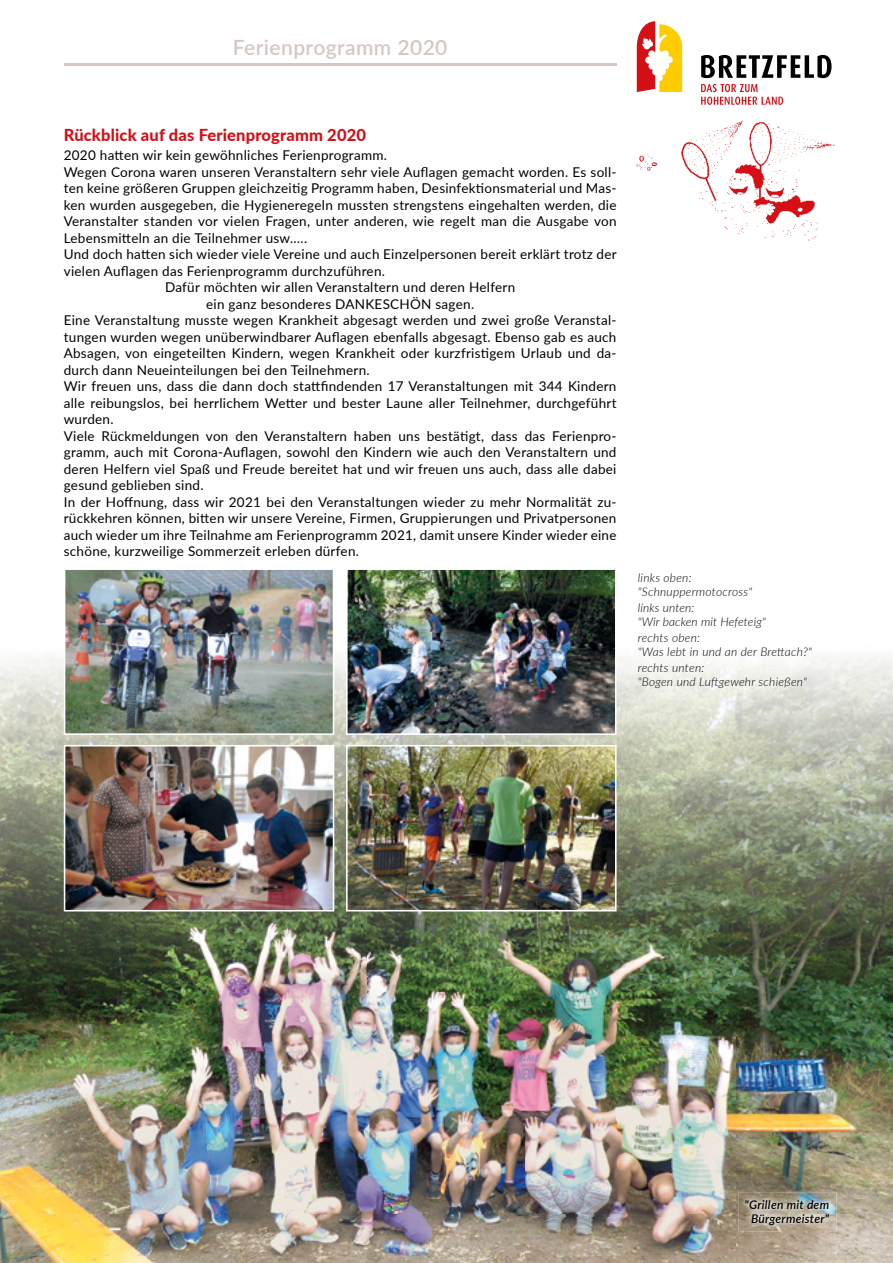
<style>
.page{position:relative;width:893px;height:1263px;background:#fff}
.page>*{position:absolute;margin:0;border:0;box-sizing:border-box;transform-origin:0 0}
.t1{font:600 21px "Lato";letter-spacing:.02em;color:#d5c8c3}
.t2{font:800 16.5px "Lato";letter-spacing:.01em;color:#d40f16}
.t3{font:13.5px "Lato";letter-spacing:.02em;color:#000}
.t4{font:italic 300 12px/13.5px "Lato";letter-spacing:.02em;color:#000}
.t5{font:italic 600 12px/13.5px "Lato";letter-spacing:.02em;color:#000;text-align:center}
</style>
<div class="page">
<svg style="left:637px;top:21px;width:45px;height:71px"></svg>
<svg style="left:701px;top:55px;width:130px;height:23px"></svg>
<svg style="left:701px;top:84px;width:82px;height:21px"></svg>
<hr style="left:64px;top:64px;width:553px;height:2px;background:#d5c8c3">
<img style="left:636px;top:120px;width:199px;height:121px">
<img style="left:0;top:655px;width:893px;height:608px">
<img style="left:64px;top:1214px;width:675px;height:3px">
<img style="left:64px;top:570px;width:270px;height:165px">
<img style="left:64px;top:745px;width:270px;height:166px">
<img style="left:346px;top:569px;width:271px;height:166px">
<img style="left:346px;top:745px;width:271px;height:166px">
<img style="left:739px;top:1193px;width:98px;height:39px">
<img style="left:781px;top:1221px;width:48px;height:10px">
<h1 class="t1" style="left:233px;top:32px;width:216px">Ferienprogramm 2020</h1>
<p class="t2" style="left:64px;top:123px;width:304px">Rückblick auf das Ferienprogramm 2020</p>
<p class="t3" style="left:64px;top:146px;width:325px">2020 hatten wir kein gewöhnliches Ferienprogramm.</p>
<p class="t3" style="left:64px;top:162px;width:554px">Wegen Corona waren unseren Veranstaltern sehr viele Auflagen gemacht worden. Es soll-</p>
<p class="t3" style="left:64px;top:179px;width:554px">ten keine größeren Gruppen gleichzeitig Programm haben, Desinfektionsmaterial und Mas-</p>
<p class="t3" style="left:64px;top:195px;width:554px">ken wurden ausgegeben, die Hygieneregeln mussten strengstens eingehalten werden, die</p>
<p class="t3" style="left:64px;top:212px;width:554px">Veranstalter standen vor vielen Fragen, unter anderen, wie regelt man die Ausgabe von</p>
<p class="t3" style="left:64px;top:228px;width:245px">Lebensmitteln an die Teilnehmer usw.….</p>
<p class="t3" style="left:64px;top:245px;width:554px">Und doch hatten sich wieder viele Vereine und auch Einzelpersonen bereit erklärt trotz der</p>
<p class="t3" style="left:64px;top:261px;width:323px">vielen Auflagen das Ferienprogramm durchzuführen.</p>
<p class="t3" style="left:165px;top:278px;width:352px">Dafür möchten wir allen Veranstaltern und deren Helfern</p>
<p class="t3" style="left:206px;top:294px;width:270px">ein ganz besonderes DANKESCHÖN sagen.</p>
<p class="t3" style="left:64px;top:311px;width:554px">Eine Veranstaltung musste wegen Krankheit abgesagt werden und zwei große Veranstal-</p>
<p class="t3" style="left:64px;top:327px;width:554px">tungen wurden wegen unüberwindbarer Auflagen ebenfalls abgesagt. Ebenso gab es auch</p>
<p class="t3" style="left:64px;top:344px;width:554px">Absagen, von eingeteilten Kindern, wegen Krankheit oder kurzfristigem Urlaub und da-</p>
<p class="t3" style="left:64px;top:360px;width:307px">durch dann Neueinteilungen bei den Teilnehmern.</p>
<p class="t3" style="left:64px;top:377px;width:554px">Wir freuen uns, dass die dann doch stattfindenden 17 Veranstaltungen mit 344 Kindern</p>
<p class="t3" style="left:64px;top:393px;width:554px">alle reibungslos, bei herrlichem Wetter und bester Laune aller Teilnehmer, durchgeführt</p>
<p class="t3" style="left:64px;top:410px;width:51px">wurden.</p>
<p class="t3" style="left:64px;top:426px;width:554px">Viele Rückmeldungen von den Veranstaltern haben uns bestätigt, dass das Ferienpro-</p>
<p class="t3" style="left:64px;top:443px;width:554px">gramm, auch mit Corona-Auflagen, sowohl den Kindern wie auch den Veranstaltern und</p>
<p class="t3" style="left:64px;top:459px;width:554px">deren Helfern viel Spaß und Freude bereitet hat und wir freuen uns auch, dass alle dabei</p>
<p class="t3" style="left:64px;top:476px;width:141px">gesund geblieben sind.</p>
<p class="t3" style="left:64px;top:492px;width:554px">In der Hoffnung, dass wir 2021 bei den Veranstaltungen wieder zu mehr Normalität zu-</p>
<p class="t3" style="left:64px;top:509px;width:554px">rückkehren können, bitten wir unsere Vereine, Firmen, Gruppierungen und Privatpersonen</p>
<p class="t3" style="left:64px;top:525px;width:554px">auch wieder um ihre Teilnahme am Ferienprogramm 2021, damit unsere Kinder wieder eine</p>
<p class="t3" style="left:64px;top:542px;width:297px">schöne, kurzweilige Sommerzeit erleben dürfen.</p>
<p class="t4" style="left:638px;top:571px;width:116px">links oben: "Schnuppermotocross"</p>
<p class="t4" style="left:638px;top:601px;width:129px">links unten:<br>"Wir backen mit Hefeteig"</p>
<p class="t4" style="left:638px;top:631px;width:176px">rechts oben:<br>"Was lebt in und an der Brettach?"</p>
<p class="t4" style="left:638px;top:661px;width:171px">rechts unten:<br>"Bogen und Luftgewehr schießen"</p>
<p class="t5" style="left:745px;top:1197px;width:86px">"Grillen mit dem<br>Bürgermeister"</p>
<p class="t3" style="left:780px;top:1217px;width:50px">Seite 27</p>
</div>
